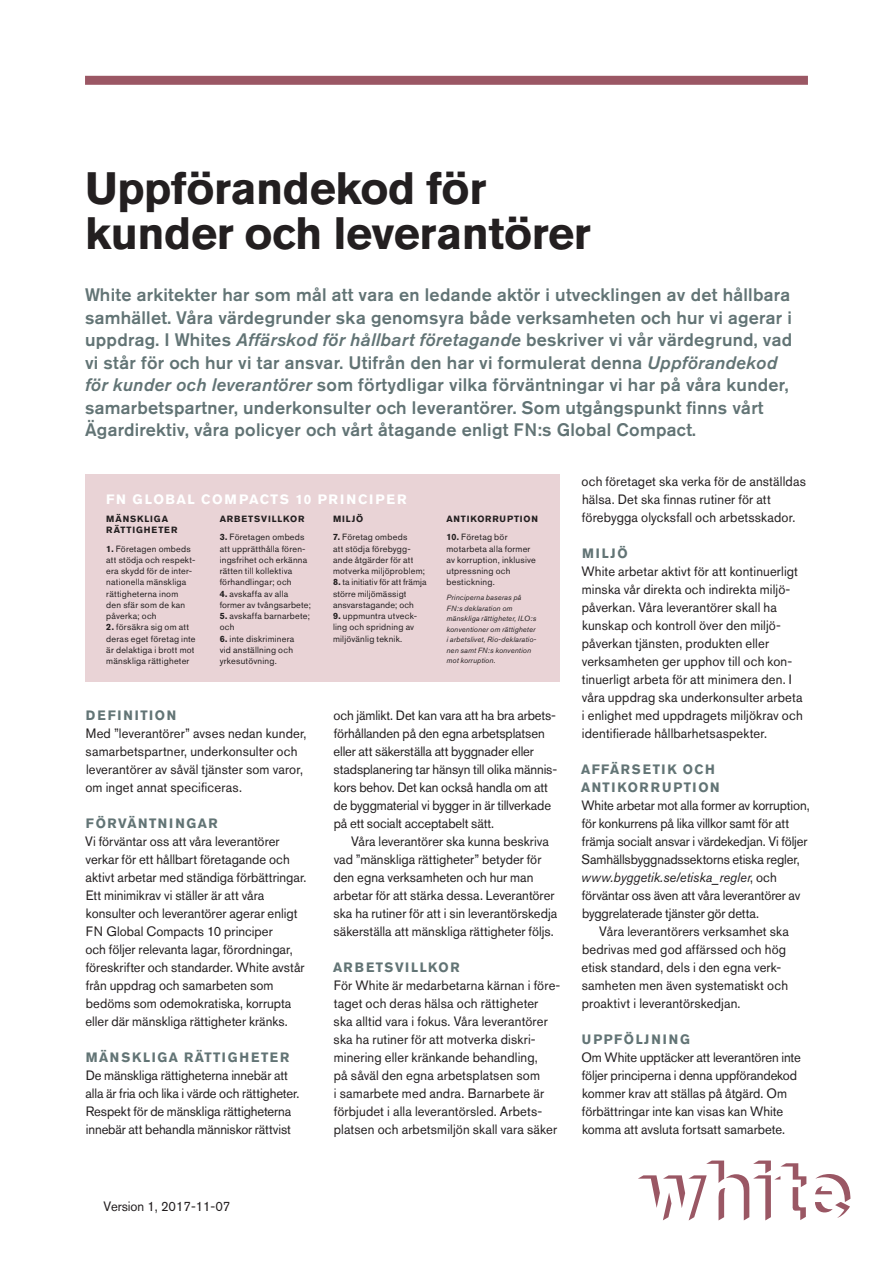
<style>
.page{position:relative;width:893px;height:1263px;background:#fff}
.page>*{position:absolute;margin:0;border:0;box-sizing:border-box;transform-origin:0 0}
.Rubrik_Heading_1{font:700 45px/45px "Akzidenz Grotesk Std";letter-spacing:-.01em;color:#231f20}
.Ingress_Introduction{font:500 18px/22.5px "Akzidenz Grotesk Std";letter-spacing:.015em;color:#627475}
.Brödtext_Copy{font:13.5px/18px "Akzidenz Grotesk Std";letter-spacing:.005em;color:#231f20;scale:.96 1}
.Brödtext_med_indrag{font:13.5px/18px "Akzidenz Grotesk Std";letter-spacing:.005em;color:#231f20;scale:.96 1}
.Mellanrubrik_Second{font:700 13.5px/18px "Akzidenz Grotesk Std";letter-spacing:.115em;color:#627475;scale:.96 1}
.Mellanrubrik_Second-2{font:700 13.5px "Akzidenz Grotesk Std";letter-spacing:.115em;color:#fff}
.Mellanrubrik_Second-3{font:700 13.5px "Akzidenz Grotesk Std";letter-spacing:.135em;color:#627475;scale:.96 1}
.t1{font:13.5px "Akzidenz Grotesk Std";letter-spacing:-.01em;color:#221e1f;scale:.96 1}
.global_bröd{font:9px/11.2px "Akzidenz Grotesk Std";letter-spacing:.025em;color:#231f20}
.Brödtext_Copy-2{font:9px/11.2px "Akzidenz Grotesk Std";letter-spacing:.025em;color:#231f20}
.global_rubrik{font:700 9px/11.2px "Akzidenz Grotesk Std";letter-spacing:.095em;color:#231f20}
.global_bröd-2{font:italic 7.5px/10.5px "Akzidenz Grotesk Std";letter-spacing:.015em;color:#231f20}
.s1{font-style:italic}
.s2{font-weight:700}
</style>
<div class="page">
<div style="left:85px;top:475px;width:475px;height:207px;background:#e9d3d6"></div>
<div style="left:85px;top:76px;width:723px;height:9px;background:#9b5764"></div>
<svg style="left:638px;top:1160px;width:168px;height:60px"></svg>
<svg style="left:815px;top:1174px;width:35px;height:44px"></svg>
<p class="Rubrik_Heading_1" style="left:85px;top:166px;width:507px">Uppförandekod för kunder och leverantörer</p>
<p class="Ingress_Introduction" style="left:85px;top:283px;width:709px">White arkitekter har som mål att vara en ledande aktör i utvecklingen av det hållbara samhället. Våra värdegrunder ska genomsyra både verksamheten och hur vi agerar i uppdrag. I Whites <span class="s1">Affärskod för hållbart företagande</span> beskriver vi vår värdegrund, vad vi står för och hur vi tar ansvar. Utifrån den har vi formulerat denna <span class="s1">Uppförandekod för kunder och leverantörer</span> som förtydligar vilka förväntningar vi har på våra kunder, samarbetspartner, underkonsulter och leverantörer. Som utgångspunkt finns vårt Ägardirektiv, våra policyer och vårt åtagande enligt FN:s Global Compact.</p>
<p class="Mellanrubrik_Second-2" style="left:106px;top:491px;width:302px">FN GLOBAL COMPACTS 10 PRINCIPER</p>
<p class="global_rubrik" style="left:106px;top:513px;width:73px">MÄNSKLIGA<br>RÄTTIGHETER</p>
<p class="Brödtext_Copy-2" style="left:106px;top:543px;width:91px"><span class="s2">1.</span> Företagen ombeds att stödja och respekt&shy;era skydd för de inter&shy;nationella mänskliga rättigheterna inom den sfär som de kan påverka; och</p>
<p class="Brödtext_Copy-2" style="left:106px;top:622px;width:91px"><span class="s2">2.</span> försäkra sig om att deras eget företag inte är delaktiga i brott mot mänskliga rättigheter</p>
<p class="global_rubrik" style="left:220px;top:513px;width:86px">ARBETSVILLKOR</p>
<p class="global_bröd" style="left:220px;top:532px;width:89px"><span class="s2">3.</span> Företagen ombeds att upprätthålla fören&shy;ingsfrihet och erkänna rätten till kollektiva förhandlingar; och</p>
<p class="global_bröd" style="left:220px;top:588px;width:93px"><span class="s2">4.</span> avskaffa av alla former av tvångsarbete;</p>
<p class="global_bröd" style="left:220px;top:610px;width:92px"><span class="s2">5.</span> avskaffa barnarbete; och</p>
<p class="global_bröd" style="left:220px;top:633px;width:76px"><span class="s2">6.</span> inte diskriminera vid anställning och yrkesutövning.</p>
<p class="global_rubrik" style="left:333px;top:513px;width:32px">MILJÖ</p>
<p class="global_bröd" style="left:333px;top:532px;width:93px"><span class="s2">7.</span> Företag ombeds<br>att stödja förebygg&shy;ande åtgärder för att motverka miljöproblem;</p>
<p class="global_bröd" style="left:333px;top:577px;width:95px"><span class="s2">8.</span> ta initiativ för att främja större miljömässigt ansvarstagande; och</p>
<p class="global_bröd" style="left:333px;top:610px;width:85px"><span class="s2">9.</span> uppmuntra utveck&shy;ling och spridning av miljövänlig teknik.</p>
<p class="global_rubrik" style="left:446px;top:513px;width:93px">ANTIKORRUPTION</p>
<p class="global_bröd" style="left:446px;top:532px;width:91px"><span class="s2">10.</span> Företag bör motarbeta alla former av korruption, inklusive utpressning och bestickning.</p>
<p class="global_bröd-2" style="left:446px;top:592px;width:91px">Principerna baseras på<br>FN:s deklaration om mänskliga rättigheter, ILO:s konventioner om rättigheter i arbetslivet, Rio-deklaratio&shy;nen samt FN:s konvention mot korruption.</p>
<p class="Mellanrubrik_Second-3" style="left:86px;top:707px;width:96px">DEFINITION</p>
<p class="Brödtext_Copy" style="left:85px;top:724px;width:232px">Med ”leverantörer” avses nedan kunder, samarbetspartner, underkonsulter och leverantörer av såväl tjänster som varor, om inget annat specificeras.</p>
<p class="Mellanrubrik_Second" style="left:86px;top:814px;width:139px">FÖRVÄNTNINGAR</p>
<p class="Brödtext_Copy" style="left:85px;top:832px;width:232px">Vi förväntar oss att våra leverantörer verkar för ett hållbart företagande och aktivt arbetar med ständiga förbättringar.<br>Ett minimikrav vi ställer är att våra konsulter och leverantörer agerar enligt FN Global Compacts 10 principer<br>och följer relevanta lagar, förordningar, föreskrifter och standarder. White avstår från uppdrag och samarbeten som bedöms som odemokratiska, korrupta eller där mänskliga rättigheter kränks.</p>
<p class="Mellanrubrik_Second" style="left:86px;top:1048px;width:213px">MÄNSKLIGA RÄTTIGHETER</p>
<p class="Brödtext_Copy" style="left:86px;top:1066px;width:224px">De mänskliga rättigheterna innebär att alla är fria och lika i värde och rättigheter.<br>Respekt för de mänskliga rättigheterna innebär att behandla människor rättvist</p>
<p class="Brödtext_Copy" style="left:333px;top:706px;width:234px">och jämlikt. Det kan vara att ha bra arbets&shy;förhållanden på den egna arbetsplatsen eller att säkerställa att byggnader eller stadsplanering tar hänsyn till olika männis&shy;kors behov. Det kan också handla om att de byggmaterial vi bygger in är tillverkade på ett socialt acceptabelt sätt.</p>
<p class="Brödtext_med_indrag" style="left:333px;top:832px;width:235px;text-indent:18px">Våra leverantörer ska kunna beskriva vad ”mänskliga rättigheter” betyder för den egna verksamheten och hur man arbetar för att stärka dessa. Leverantörer ska ha rutiner för att i sin leverantörskedja säkerställa att mänskliga rättigheter följs.</p>
<p class="Mellanrubrik_Second" style="left:333px;top:958px;width:133px">ARBETSVILLKOR</p>
<p class="Brödtext_Copy" style="left:334px;top:976px;width:238px">För White är medarbetarna kärnan i före&shy;taget och deras hälsa och rättigheter ska alltid vara i fokus. Våra leverantörer ska ha rutiner för att motverka diskri&shy;minering eller kränkande behandling,<br>på såväl den egna arbetsplatsen som<br>i samarbete med andra. Barnarbete är förbjudet i alla leverantörsled. Arbets&shy;platsen och arbetsmiljön skall vara säker</p>
<p class="Brödtext_Copy" style="left:582px;top:472px;width:235px">och företaget ska verka för de anställdas hälsa. Det ska finnas rutiner för att förebygga olycksfall och arbetsskador.</p>
<p class="Mellanrubrik_Second" style="left:582px;top:544px;width:49px">MILJÖ</p>
<p class="Brödtext_Copy" style="left:581px;top:562px;width:232px">White arbetar aktivt för att kontinuerligt minska vår direkta och indirekta miljö&shy;påverkan. Våra leverantörer skall ha kunskap och kontroll över den miljö&shy;påverkan tjänsten, produkten eller verksamheten ger upphov till och kon&shy;tinuerligt arbeta för att minimera den. I våra uppdrag ska underkonsulter arbeta i enlighet med uppdragets miljökrav och identifierade hållbarhetsaspekter.</p>
<p class="Mellanrubrik_Second" style="left:581px;top:760px;width:146px">AFFÄRSETIK OCH<br>ANTIKORRUPTION</p>
<p class="Brödtext_Copy" style="left:581px;top:796px;width:240px">White arbetar mot alla former av korruption, för konkurrens på lika villkor samt för att främja socialt ansvar i värdekedjan. Vi följer Samhällsbyggnadssektorns etiska regler, <span class="s1">www.byggetik.se/etiska_regler</span>, och förväntar oss även att våra leverantörer av byggrelaterade tjänster gör detta.</p>
<p class="Brödtext_med_indrag" style="left:582px;top:922px;width:217px;text-indent:18px">Våra leverantörers verksamhet ska bedrivas med god affärssed och hög etisk standard, dels i den egna verk&shy;samheten men även systematiskt och proaktivt i leverantörskedjan.</p>
<p class="Mellanrubrik_Second-3" style="left:582px;top:1031px;width:114px">UPPFÖLJNING</p>
<p class="Brödtext_Copy" style="left:581px;top:1048px;width:230px">Om White upptäcker att leverantören inte följer principerna i denna uppförandekod kommer krav att ställas på åtgärd. Om förbättringar inte kan visas kan White komma att avsluta fortsatt samarbete.</p>
<p class="t1" style="left:103px;top:1198px;width:134px">Version 1, 2017-11-07</p>
</div>
